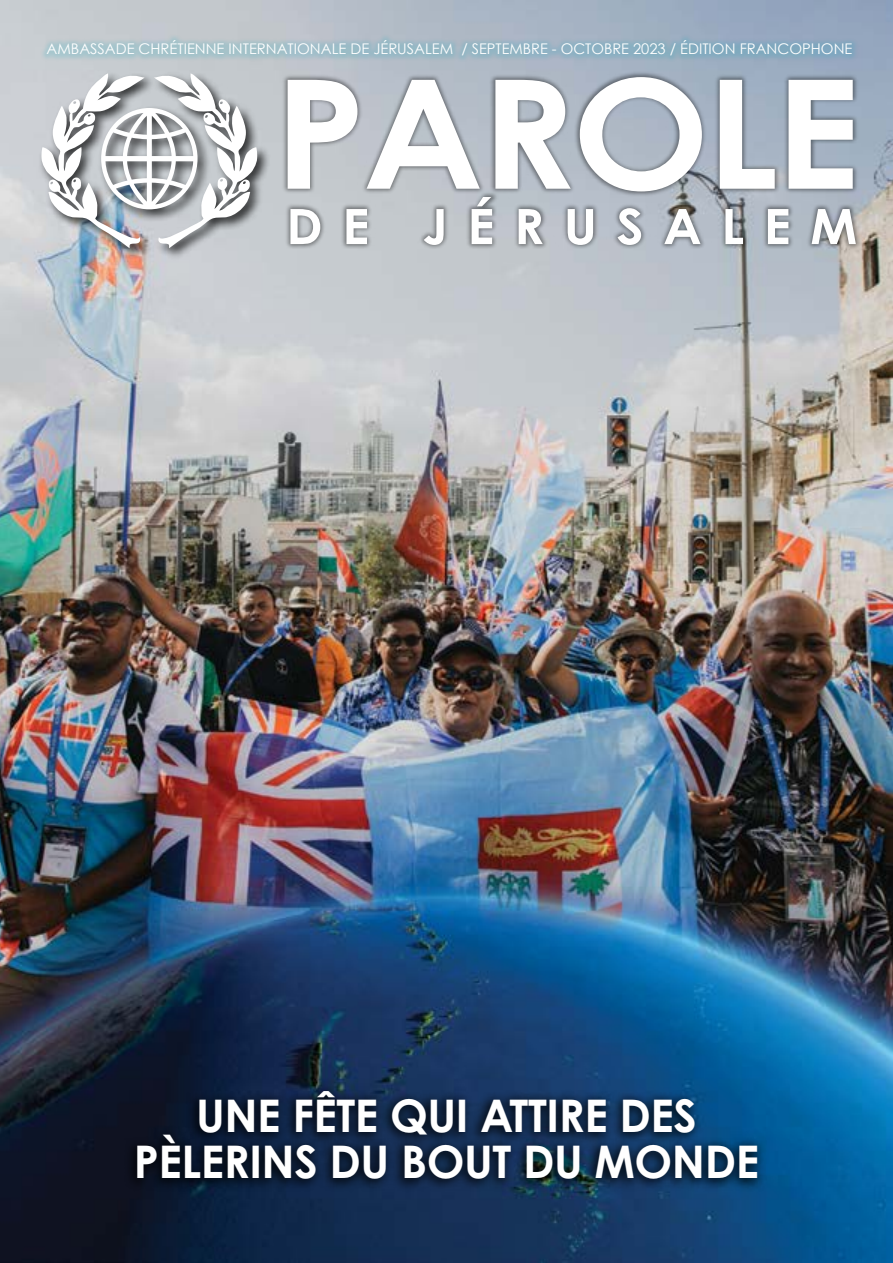
<style>
.page{position:relative;width:893px;height:1263px;background:#fff}
.page>*{position:absolute;margin:0;border:0;box-sizing:border-box;transform-origin:0 0}
.t1{font:700 151.65px "Century Gothic";letter-spacing:-.02em;color:#fff;scale:1.08 1}
.t2{font:700 48.75px "Century Gothic";letter-spacing:.37em;color:#fff;scale:1.07 1}
.t3{font:700 45px/46.5px "Century Gothic Pro";letter-spacing:-.01em;color:#fff;text-align:center}
.t4{font:14.7px "Century Gothic";color:#fff}
</style>
<div class="page">
<img style="left:0;top:0;width:893px;height:1263px">
<div style="left:125px;top:1082px;width:642px;height:111px;background:#000;opacity:.75"></div>
<div style="left:38px;top:70px;width:233px;height:191px;background:#000;opacity:.75"></div>
<svg style="left:41px;top:73px;width:217px;height:175px"></svg>
<div style="left:40px;top:34px;width:819px;height:28px;background:#00a5be;opacity:.17"></div>
<div style="left:282px;top:72px;width:579px;height:177px;background:#000;opacity:.42"></div>
<p class="t4" style="left:47px;top:38px;width:807px">AMBASSADE CHRÉTIENNE INTERNATIONALE DE JÉRUSALEM / SEPTEMBRE - OCTOBRE 2023 / ÉDITION FRANCOPHONE</p>
<h1 class="t1" style="left:274px;top:19px;width:544px">PAROLE</h1>
<h2 class="t2" style="left:286px;top:189px;width:535px">DE JÉRUSALEM</h2>
<h3 class="t3" style="left:134px;top:1091px;width:627px">UNE FÊTE QUI ATTIRE DES<br>PÈLERINS DU BOUT DU MONDE</h3>
</div>
